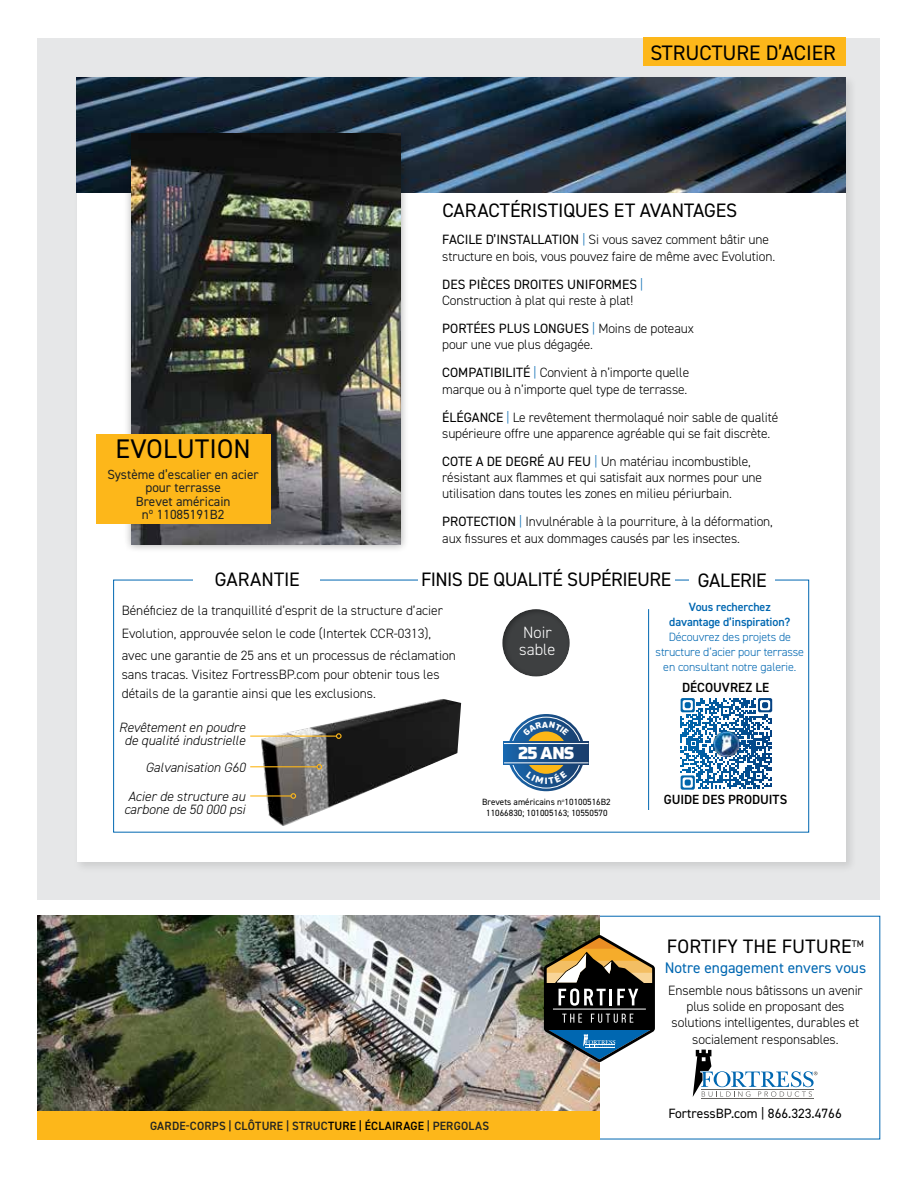
<style>
.page{position:relative;width:918px;height:1188px;background:#fff}
.page>*{position:absolute;margin:0;border:0;box-sizing:border-box;transform-origin:0 0}
.t1{font:27px "DIN2014";letter-spacing:.01em;color:#000}
.t2{font:21px "DIN2014";color:#000}
.t3{font:19.5px "DIN2014";letter-spacing:-.01em;color:#000}
.t4{font:19.5px "DIN2014";letter-spacing:.01em;color:#000}
.t5{font:900 16.8px "Utility Pro";color:#fff}
.t6{font:300 16.35px/16.4px "DIN2014";color:#fff}
.t7{font:15.3px "DIN2014";color:#0067b1}
.t8{font:300 13.5px/16.2px "DIN2014";letter-spacing:-.01em;color:#000}
.t9{font:italic 300 13.5px/13.5px "DIN2014";color:#000;text-align:center}
.t10{font:13.5px "DIN2014";color:#000}
.t11{font:13.35px/13.5px "DIN2014";color:#222422;text-align:center}
.t12{font:600 13.35px "DIN2014";color:#000}
.t13{font:300 12px/15px "DIN2014";letter-spacing:-.01em;color:#0067b1;text-align:center}
.t14{font:600 12px "DIN2014";letter-spacing:.015em;color:#222422}
.t15{font:600 12px/15px "DIN2014";letter-spacing:-.01em;color:#0067b1;text-align:center}
.t16{font:9px/10.8px "DIN2014";color:#000;text-align:center}
.s1{font-weight:400}
.s2{color:#0067b1}
.s3{color:#000}
</style>
<div class="page">
<div style="left:38px;top:38px;width:842px;height:862px;background:#e6e7e8"></div>
<div style="left:73px;top:74px;width:784px;height:799px;background:#000;opacity:.11"></div>
<div style="left:77px;top:78px;width:769px;height:784px;background:#fff"></div>
<img style="left:77px;top:78px;width:769px;height:114px">
<div style="left:643px;top:38px;width:203px;height:28px;background:#fdb71a"></div>
<div style="left:124px;top:126px;width:285px;height:427px;background:#000;opacity:.32"></div>
<img style="left:132px;top:134px;width:269px;height:411px">
<img style="left:38px;top:916px;width:562px;height:195px">
<hr style="left:701px;top:1098px;width:112px;height:1px;background:#656360">
<svg style="left:693px;top:1050px;width:124px;height:47px"></svg>
<svg style="left:544px;top:935px;width:111px;height:127px"></svg>
<hr style="left:648px;top:609px;width:1px;height:201px;background:#0067b1">
<img style="left:260px;top:699px;width:201px;height:127px">
<hr style="left:250px;top:795px;width:41px;height:2px;background:#fdb71a">
<svg style="left:291px;top:793px;width:5px;height:6px"></svg>
<hr style="left:250px;top:766px;width:67px;height:1px;background:#fdb71a">
<svg style="left:317px;top:764px;width:5px;height:6px"></svg>
<hr style="left:250px;top:736px;width:87px;height:1px;background:#fdb71a">
<svg style="left:336px;top:733px;width:6px;height:6px"></svg>
<svg style="left:508px;top:714px;width:77px;height:77px"></svg>
<div style="left:525px;top:731px;width:42px;height:43px;background:#fdb716;border-radius:50%"></div>
<svg style="left:504px;top:742px;width:84px;height:23px;background:#20548b"></svg>
<svg style="left:504px;top:744px;width:84px;height:1px"></svg>
<hr style="left:504px;top:743px;width:84px;height:1px;background:#fff">
<hr style="left:504px;top:763px;width:85px;height:1px;background:#fff">
<div style="left:500px;top:608px;width:71px;height:70px;background:#000;opacity:.44"></div>
<div style="left:96px;top:434px;width:174px;height:90px;background:#fdb71a"></div>
<svg style="left:681px;top:698px;width:91px;height:92px"></svg>
<img style="left:714px;top:731px;width:25px;height:26px">
<div style="left:38px;top:1111px;width:562px;height:28px;background:#fdb71a"></div>
<svg style="left:523px;top:721px;width:46px;height:15px"></svg>
<svg style="left:526px;top:771px;width:41px;height:13px"></svg>
<h2 class="t2" style="left:650px;top:40px;width:187px">STRUCTURE D’ACIER</h2>
<h1 class="t1" style="left:116px;top:432px;width:137px">EVOLUTION</h1>
<p class="t11" style="left:107px;top:467px;width:153px">Système d’escalier en acier pour terrasse<br>Brevet américain<br>nº 11085191B2</p>
<h3 class="t3" style="left:442px;top:198px;width:297px">CARACTÉRISTIQUES ET AVANTAGES</h3>
<p class="t8" style="left:442px;top:232px;width:335px"><span class="s1">FACILE D’INSTALLATION</span> <span class="s2">|</span> Si vous savez comment bâtir une structure en bois, vous pouvez faire de même avec Evolution.</p>
<p class="t8" style="left:442px;top:276px;width:203px"><span class="s1">DES PIÈCES DROITES UNIFORMES</span> <span class="s2">|<br></span>Construction à plat qui reste à plat!</p>
<p class="t8" style="left:442px;top:320px;width:253px"><span class="s1">PORTÉES PLUS LONGUES</span> <span class="s2">|</span> Moins de poteaux pour une vue plus dégagée.</p>
<p class="t8" style="left:442px;top:365px;width:248px"><span class="s1">COMPATIBILITÉ</span> <span class="s2">|</span> Convient à n’importe quelle marque ou à n’importe quel type de terrasse.</p>
<p class="t8" style="left:442px;top:409px;width:337px"><span class="s1">ÉLÉGANCE</span> <span class="s2">|</span> Le revêtement thermolaqué noir sable de qualité supérieure offre une apparence agréable qui se fait discrète.</p>
<p class="t8" style="left:442px;top:453px;width:321px"><span class="s1">COTE A DE DEGRÉ AU FEU</span> <span class="s2">|</span> Un matériau incombustible, résistant aux flammes et qui satisfait aux normes pour une utilisation dans toutes les zones en milieu périurbain.</p>
<p class="t8" style="left:442px;top:514px;width:332px"><span class="s1">PROTECTION</span> <span class="s2">|</span> Invulnérable à la pourriture, à la déformation, aux fissures et aux dommages causés par les insectes.</p>
<h3 class="t3" style="left:215px;top:567px;width:86px">GARANTIE</h3>
<h3 class="t3" style="left:421px;top:567px;width:252px">FINIS DE QUALITÉ SUPÉRIEURE</h3>
<p class="t15" style="left:669px;top:599px;width:123px">Vous recherchez davantage d’inspiration?</p>
<p class="t13" style="left:656px;top:629px;width:150px">Découvrez des projets de structure d’acier pour terrasse en consultant notre galerie.</p>
<h3 class="t3" style="left:698px;top:568px;width:70px">GALERIE</h3>
<p class="t8" style="left:122px;top:599px;width:336px;line-height:22.5px">Bénéficiez de la tranquillité d’esprit de la structure d’acier<br>Evolution, approuvée selon le code (Intertek CCR-0313), avec une garantie de 25 ans et un processus de réclamation</p>
<p class="t8" style="left:122px;top:665px;width:319px;line-height:18.8px">sans tracas. Visitez FortressBP.com pour obtenir tous les détails de la garantie ainsi que les exclusions.</p>
<p class="t6" style="left:519px;top:625px;width:38px">Noir sable</p>
<p class="t12" style="left:682px;top:679px;width:89px">DÉCOUVREZ LE</p>
<p class="t9" style="left:119px;top:721px;width:128px">Revêtement en poudre de qualité industrielle</p>
<p class="t9" style="left:128px;top:752px;width:119px;line-height:29.2px;text-align:right">Galvanisation G60<br>Acier de structure au</p>
<p class="t9" style="left:124px;top:803px;width:123px">carbone de 50 000 psi</p>
<p class="t5" style="left:518px;top:738px;width:58px">25 ANS</p>
<p class="t16" style="left:482px;top:797px;width:130px">Brevets américains n<sup>o</sup>10100516B2<br>11066830; 101005163; 10550570</p>
<p class="t14" style="left:150px;top:1118px;width:341px">GARDE-CORPS | CLÔTURE | STRUC<span class="s3">TURE | ÉCLAIRAGE</span> | PERGOLAS</p>
<p class="t12" style="left:664px;top:791px;width:125px">GUIDE DES PRODUITS</p>
<h3 class="t4" style="left:667px;top:935px;width:199px">FORTIFY THE FUTURE<sup>TM</sup></h3>
<p class="t7" style="left:665px;top:958px;width:203px">Notre engagement envers vous</p>
<p class="t8" style="left:668px;top:982px;width:196px;text-align:center">Ensemble nous bâtissons un avenir plus solide en proposant des solutions intelligentes, durables et socialement responsables.</p>
<p class="t10" style="left:668px;top:1105px;width:175px">FortressBP.com | 866.323.4766</p>
</div>
